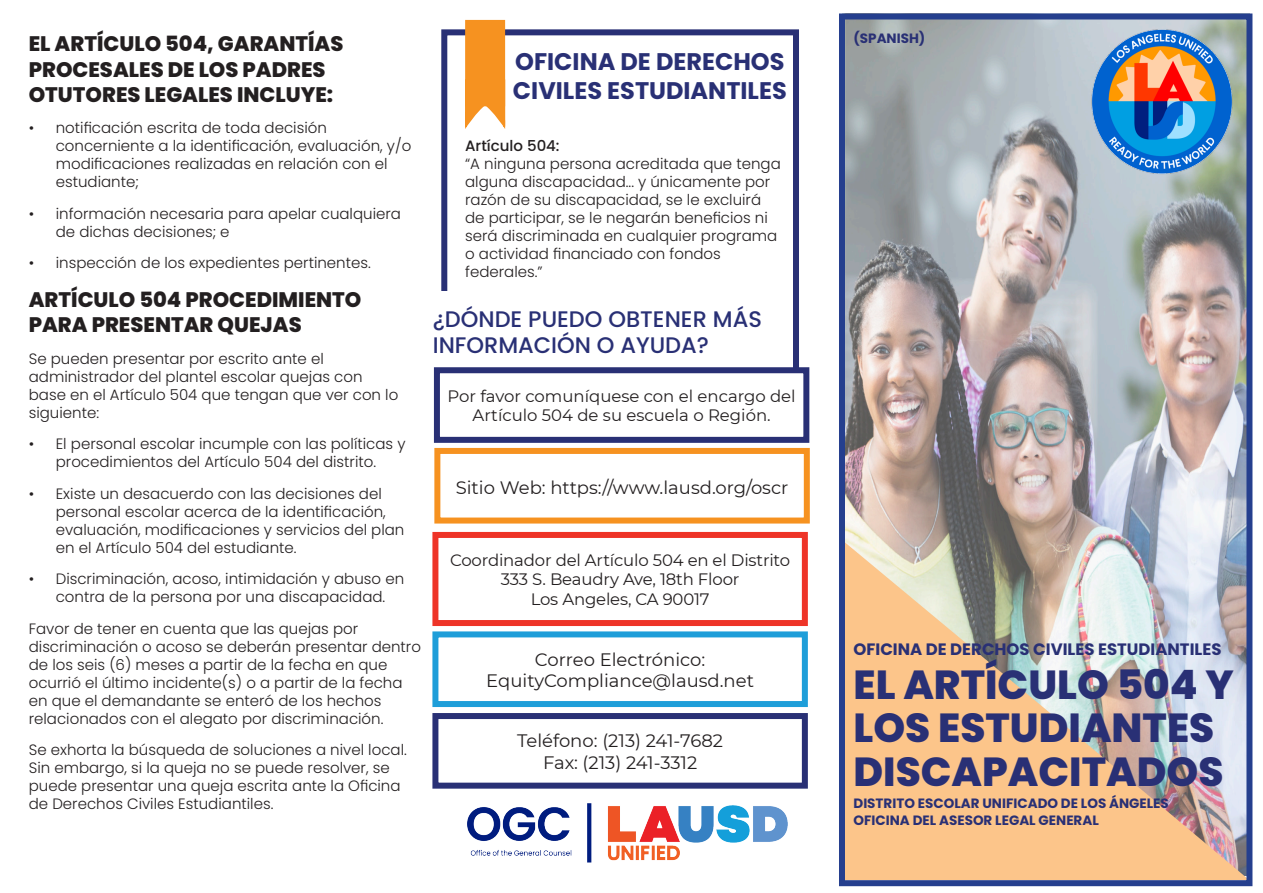
<style>
.page{position:relative;width:1263px;height:893px;background:#fff}
.page>*{position:absolute;margin:0;border:0;box-sizing:border-box;transform-origin:0 0}
.t1{font:800 40.5px/43.5px "Poppins";color:#293075}
.t2{font:700 24px/28.8px "Poppins";color:#293075}
.t3{font:500 22.5px/25.5px "Poppins";color:#293075}
.t4{font:800 21px/25.2px "Poppins";color:#231f20}
.t5{font:18px/21.6px "Montserrat";color:#231f20;text-align:center}
.t6{font:16.5px/19.8px "Montserrat";letter-spacing:-.01em;color:#231f20;text-align:center}
.t7{font:700 16.5px "Poppins";color:#293075}
.t8{font:300 15px/18px "Poppins";color:#231f20}
.t9{font:500 15px "Poppins";color:#231f20}
.t10{font:700 13.5px "Poppins";color:#293075}
</style>
<div class="page">
<img style="left:846px;top:21px;width:399px;height:519px">
<img style="left:846px;top:540px;width:399px;height:339px">
<img style="left:467px;top:803px;width:321px;height:60px">
<div style="left:441px;top:29px;width:358px;height:412px;border:6px solid #293075"></div>
<div style="left:433px;top:291px;width:356px;height:77px;background:#fff"></div>
<div style="left:465px;top:20px;width:40px;height:86px;background:#f69220;border:2px solid #f69220"></div>
<svg style="left:465px;top:66px;width:41px;height:62px"></svg>
<div style="left:432px;top:532px;width:376px;height:94px;border:6px solid #ee3428"></div>
<div style="left:432px;top:631px;width:376px;height:76px;border:6px solid #1e9ed9"></div>
<div style="left:432px;top:713px;width:376px;height:76px;border:6px solid #293075"></div>
<div style="left:434px;top:448px;width:376px;height:76px;border:6px solid #f69220"></div>
<img style="left:1090px;top:28px;width:143px;height:147px">
<div style="left:437px;top:370px;width:369px;height:70px;background:#fff"></div>
<div style="left:434px;top:367px;width:375px;height:76px;border:6px solid #293075"></div>
<div style="left:839px;top:14px;width:413px;height:872px;border:6px solid #253f8e"></div>
<p class="t4" style="left:29px;top:32px;width:316px">EL ARTÍCULO 504, GARANTÍAS<br>PROCESALES DE LOS PADRES<br>OTUTORES LEGALES INCLUYE:</p>
<p class="t8" style="left:56px;top:119px;width:357px;text-indent:-27px">• notificación escrita de toda decisión concerniente a la identificación, evaluación, y/o modificaciones realizadas en relación con el estudiante;</p>
<p class="t8" style="left:56px;top:205px;width:347px;text-indent:-27px">• información necesaria para apelar cualquiera de dichas decisiones; e</p>
<p class="t8" style="left:29px;top:254px;width:344px">• inspección de los expedientes pertinentes.</p>
<p class="t4" style="left:29px;top:287px;width:334px">ARTÍCULO 504 PROCEDIMIENTO<br>PARA PRESENTAR QUEJAS</p>
<p class="t8" style="left:29px;top:350px;width:371px">Se pueden presentar por escrito ante el administrador del plantel escolar quejas con base en el Artículo 504 que tengan que ver con lo siguiente:</p>
<p class="t8" style="left:29px;top:435px;width:378px;text-align:center">• El personal escolar incumple con las políticas y procedimientos del Artículo 504 del distrito.</p>
<p class="t8" style="left:56px;top:485px;width:350px;text-indent:-27px">• Existe un desacuerdo con las decisiones del personal escolar acerca de la identificación, evaluación, modificaciones y servicios del plan en el Artículo 504 del estudiante.</p>
<p class="t8" style="left:29px;top:570px;width:377px;text-align:center">• Discriminación, acoso, intimidación y abuso en contra de la persona por una discapacidad.</p>
<p class="t8" style="left:29px;top:620px;width:394px">Favor de tener en cuenta que las quejas por discriminación o acoso se deberán presentar dentro de los seis (6) meses a partir de la fecha en que ocurrió el último incidente(s) o a partir de la fecha en que el demandante se enteró de los hechos relacionados con el alegato por discriminación.</p>
<p class="t8" style="left:29px;top:741px;width:380px">Se exhorta la búsqueda de soluciones a nivel local.<br>Sin embargo, si la queja no se puede resolver, se puede presentar una queja escrita ante la Oficina de Derechos Civiles Estudiantiles.</p>
<p class="t2" style="left:513px;top:47px;width:275px">OFICINA DE DERECHOS<br>CIVILES ESTUDIANTILES</p>
<p class="t9" style="left:465px;top:137px;width:96px">Artículo 504:</p>
<p class="t8" style="left:465px;top:155px;width:317px">“A ninguna persona acreditada que tenga alguna discapacidad... y únicamente por razón de su discapacidad, se le excluirá de participar, se le negarán beneficios ni será discriminada en cualquier programa o actividad financiado con fondos federales.”</p>
<p class="t3" style="left:433px;top:307px;width:331px">¿DÓNDE PUEDO OBTENER MÁS<br>INFORMACIÓN O AYUDA?</p>
<p class="t6" style="left:448px;top:385px;width:350px">Por favor comuníquese con el encargo del<br>Artículo 504 de su escuela o Región.</p>
<p class="t5" style="left:456px;top:477px;width:334px">Sitio Web: https://www.lausd.org/oscr</p>
<p class="t6" style="left:450px;top:549px;width:342px">Coordinador del Artículo 504 en el Distrito</p>
<p class="t6" style="left:501px;top:569px;width:240px">333 S. Beaudry Ave, 18th Floor</p>
<p class="t6" style="left:531px;top:589px;width:180px">Los Angeles, CA 90017</p>
<p class="t5" style="left:535px;top:648px;width:172px">Correo Electrónico:</p>
<p class="t5" style="left:486px;top:669px;width:269px">EquityCompliance@lausd.net</p>
<p class="t5" style="left:517px;top:729px;width:207px">Teléfono: (213) 241-7682<br>Fax: (213) 241-3312</p>
<p class="t10" style="left:853px;top:30px;width:73px">(SPANISH)</p>
<p class="t7" style="left:853px;top:640px;width:369px">OFICINA DE DERCHOS CIVILES ESTUDIANTILES</p>
<p class="t1" style="left:853px;top:663px;width:382px">EL ARTÍCULO 504 Y<br>LOS ESTUDIANTES<br>DISCAPACITADOS</p>
<p class="t10" style="left:853px;top:796px;width:317px">DISTRITO ESCOLAR UNIFICADO DE LOS ÁNGELES</p>
<p class="t10" style="left:853px;top:812px;width:247px">OFICINA DEL ASESOR LEGAL GENERAL</p>
</div>
